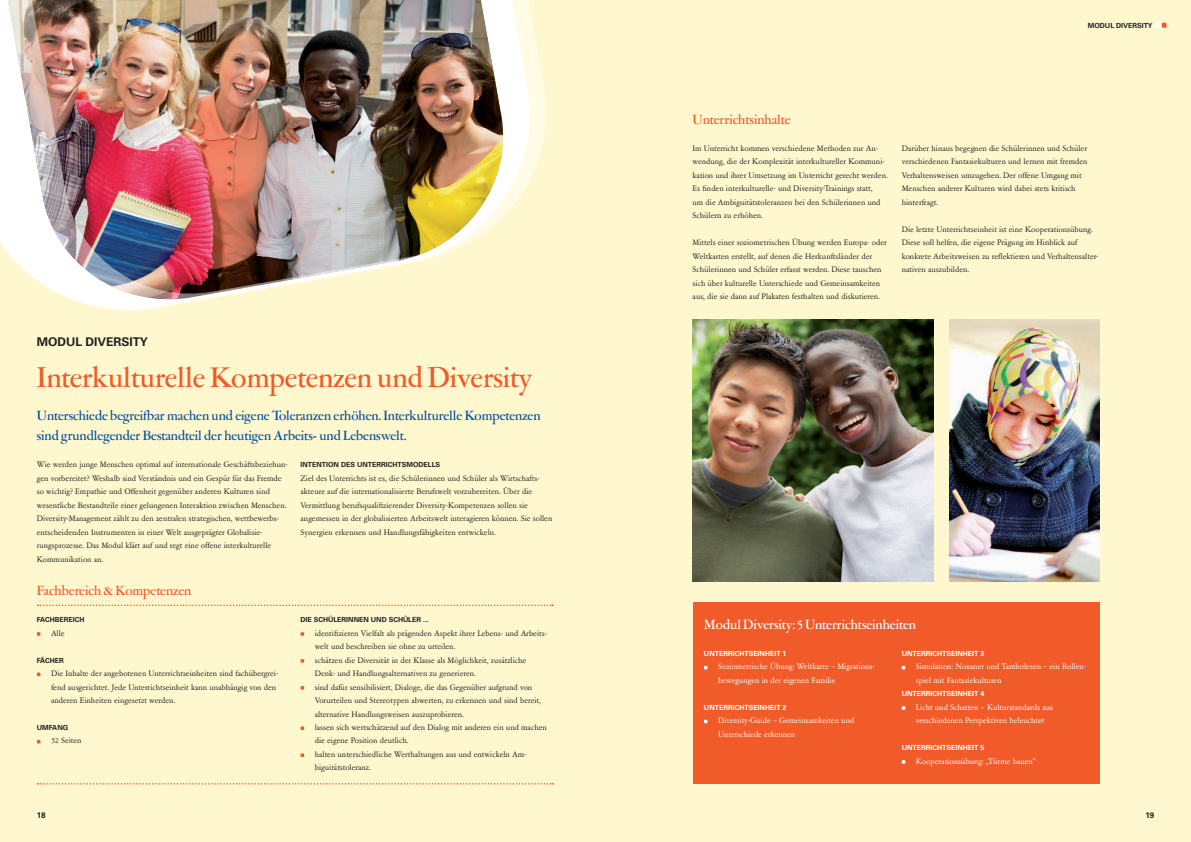
<style>
.page{position:relative;width:1191px;height:842px;background:#fff8cf}
.page>*{position:absolute;margin:0;border:0;box-sizing:border-box;transform-origin:0 0}
.t1{font:500 32px "Garamont Amst SHOP";color:#f15a29}
.t2{font:500 15px/20.2px "Garamont Amst SHOP";color:#034ea2}
.t3{font:500 15px "Garamont Amst SHOP";color:#f15a29}
.t4{font:500 15px "Garamont Amst SHOP";color:#fff}
.t5{font:700 12px "Univers LT Pro 65";color:#231f20}
.t6{font:9px/13.5px "Garamont Amst SB";color:#231f20}
.t7{font:9px/13.5px "Garamont Amst SB";color:#fff}
.t8{font:700 8px "Univers LT Pro 65";color:#231f20}
.t9{font:700 7px "Univers LT Pro 65";color:#231f20}
.t10{font:700 7px "Univers LT Pro 65";color:#fff}
</style>
<div class="page">
<svg style="left:1156px;top:23px;width:10px;height:5px"></svg>
<img style="left:0;top:0;width:546px;height:310px">
<svg style="left:37px;top:632px;width:3px;height:4px"></svg>
<svg style="left:300px;top:632px;width:4px;height:4px"></svg>
<svg style="left:300px;top:659px;width:4px;height:4px"></svg>
<svg style="left:300px;top:686px;width:4px;height:4px"></svg>
<svg style="left:300px;top:726px;width:4px;height:4px"></svg>
<svg style="left:300px;top:753px;width:4px;height:4px"></svg>
<svg style="left:38px;top:604px;width:515px;height:2px"></svg>
<svg style="left:38px;top:783px;width:515px;height:1px"></svg>
<div style="left:692px;top:602px;width:407px;height:182px;background:#f15a29"></div>
<svg style="left:901px;top:666px;width:4px;height:3px"></svg>
<svg style="left:901px;top:706px;width:4px;height:4px"></svg>
<svg style="left:901px;top:760px;width:4px;height:4px"></svg>
<img style="left:949px;top:319px;width:150px;height:263px">
<img style="left:692px;top:319px;width:242px;height:263px">
<h3 class="t5" style="left:37px;top:335px;width:112px">MODUL DIVERSITY</h3>
<h1 class="t1" style="left:37px;top:361px;width:497px">Interkulturelle Kompetenzen und Diversity</h1>
<h2 class="t2" style="left:37px;top:406px;width:505px">Unterschiede begreifbar machen und eigene Toleranzen erhöhen. Interkulturelle Kompetenzen sind grundlegender Bestandteil der heutigen Arbeits- und Lebenswelt.</h2>
<p class="t6" style="left:37px;top:458px;width:252px">Wie werden junge Menschen optimal auf internationale Geschäftsbeziehun&shy;gen vorbereitet? Weshalb sind Verständnis und ein Gespür für das Fremde so wichtig? Empathie und Offenheit gegenüber anderen Kulturen sind wesentliche Bestandteile einer gelungenen Interaktion zwischen Menschen.<br>Diversity-Management zählt zu den zentralen strategischen, wettbewerbs&shy;entscheidenden Instrumenten in einer Welt ausgeprägter Globalisie&shy;rungsprozesse. Das Modul klärt auf und regt eine offene interkulturelle Kommunikation an.</p>
<p class="t9" style="left:300px;top:461px;width:141px">INTENTION DES UNTERRICHTSMODELLS</p>
<p class="t6" style="left:300px;top:472px;width:253px">Ziel des Unterrichts ist es, die Schülerinnen und Schüler als Wirtschafts&shy;akteure auf die internationalisierte Berufswelt vorzubereiten. Über die Vermittlung berufsqualifizierender Diversity-Kompetenzen sollen sie angemessen in der globalisierten Arbeitswelt interagieren können. Sie sollen Synergien erkennen und Handlungsfähigkeiten entwickeln.</p>
<h2 class="t3" style="left:37px;top:583px;width:156px">Fachbereich &amp; Kompetenzen</h2>
<p class="t9" style="left:37px;top:616px;width:49px">FACHBEREICH</p>
<p class="t6" style="left:51px;top:627px;width:15px">Alle</p>
<p class="t9" style="left:37px;top:656px;width:28px">FÄCHER</p>
<p class="t6" style="left:51px;top:667px;width:229px">Die Inhalte der angebotenen Unterrichtseinheiten sind fachübergrei&shy;fend ausgerichtet. Jede Unterrichtseinheit kann unabhängig von den anderen Einheiten eingesetzt werden.</p>
<p class="t9" style="left:37px;top:723px;width:33px">UMFANG</p>
<p class="t6" style="left:51px;top:734px;width:32px">52 Seiten</p>
<p class="t9" style="left:300px;top:616px;width:130px">DIE SCHÜLERINNEN UND SCHÜLER ...</p>
<p class="t6" style="left:315px;top:627px;width:234px">identifizieren Vielfalt als prägenden Aspekt ihrer Lebens- und Arbeits&shy;welt und beschreiben sie ohne zu urteilen.<br>schätzen die Diversität in der Klasse als Möglichkeit, zusätzliche Denk- und Handlungsalternativen zu generieren.<br>sind dafür sensibilisiert, Dialoge, die das Gegenüber aufgrund von Vorurteilen und Stereotypen abwerten, zu erkennen und sind bereit, alternative Handlungsweisen auszuprobieren.<br>lassen sich wertschätzend auf den Dialog mit anderen ein und machen die eigene Position deutlich.<br>halten unterschiedliche Werthaltungen aus und entwickeln Am&shy;biguitätstoleranz.</p>
<p class="t9" style="left:1087px;top:21px;width:66px">MODUL DIVERSITY</p>
<h2 class="t3" style="left:692px;top:112px;width:99px">Unterrichtsinhalte</h2>
<p class="t6" style="left:692px;top:142px;width:197px">Im Unterricht kommen verschiedene Methoden zur An&shy;wendung, die der Komplexität interkultureller Kommuni&shy;kation und ihrer Umsetzung im Unterricht gerecht werden.<br>Es finden interkulturelle- und Diversity-Trainings statt,<br>um die Ambiguitätstoleranzen bei den Schülerinnen und Schülern zu erhöhen.</p>
<p class="t6" style="left:692px;top:236px;width:196px">Mittels einer soziometrischen Übung werden Europa- oder Weltkarten erstellt, auf denen die Herkunftsländer der Schülerinnen und Schüler erfasst werden. Diese tauschen sich über kulturelle Unterschiede und Gemeinsamkeiten aus, die sie dann auf Plakaten festhalten und diskutieren.</p>
<p class="t6" style="left:901px;top:142px;width:187px">Darüber hinaus begegnen die Schülerinnen und Schüler verschiedenen Fantasiekulturen und lernen mit fremden Verhaltensweisen umzugehen. Der offene Umgang mit Menschen anderer Kulturen wird dabei stets kritisch hinterfragt.</p>
<p class="t6" style="left:901px;top:223px;width:198px">Die letzte Unterrichtseinheit ist eine Kooperationsübung.<br>Diese soll helfen, die eigene Prägung im Hinblick auf konkrete Arbeitsweisen zu reflektieren und Verhaltensalter&shy;nativen auszubilden.</p>
<h2 class="t4" style="left:704px;top:617px;width:213px">Modul Diversity: 5 Unterrichtseinheiten</h2>
<p class="t10" style="left:704px;top:649px;width:84px">UNTERRICHTSEINHEIT 1</p>
<p class="t7" style="left:718px;top:660px;width:158px">Soziometrische Übung: Weltkarte – Migrations&shy;bewegungen in der eigenen Familie</p>
<p class="t10" style="left:704px;top:703px;width:84px">UNTERRICHTSEINHEIT 2</p>
<p class="t7" style="left:718px;top:714px;width:138px">Diversity-Guide – Gemeinsamkeiten und<br>Unterschiede erkennen</p>
<p class="t10" style="left:901px;top:649px;width:84px">UNTERRICHTSEINHEIT 3</p>
<p class="t7" style="left:916px;top:660px;width:172px">Simulation: Noxaner und Tambolesen – ein Rollen&shy;spiel mit Fantasiekulturen</p>
<p class="t10" style="left:901px;top:690px;width:84px">UNTERRICHTSEINHEIT 4</p>
<p class="t7" style="left:916px;top:701px;width:139px">Licht und Schatten – Kulturstandards aus verschiedenen Perspektiven beleuchtet</p>
<p class="t10" style="left:901px;top:743px;width:84px">UNTERRICHTSEINHEIT 5</p>
<p class="t7" style="left:916px;top:755px;width:121px">Kooperationsübung: „Türme bauen“</p>
<p class="t8" style="left:37px;top:810px;width:10px">18</p>
<p class="t8" style="left:1145px;top:810px;width:10px">19</p>
</div>
